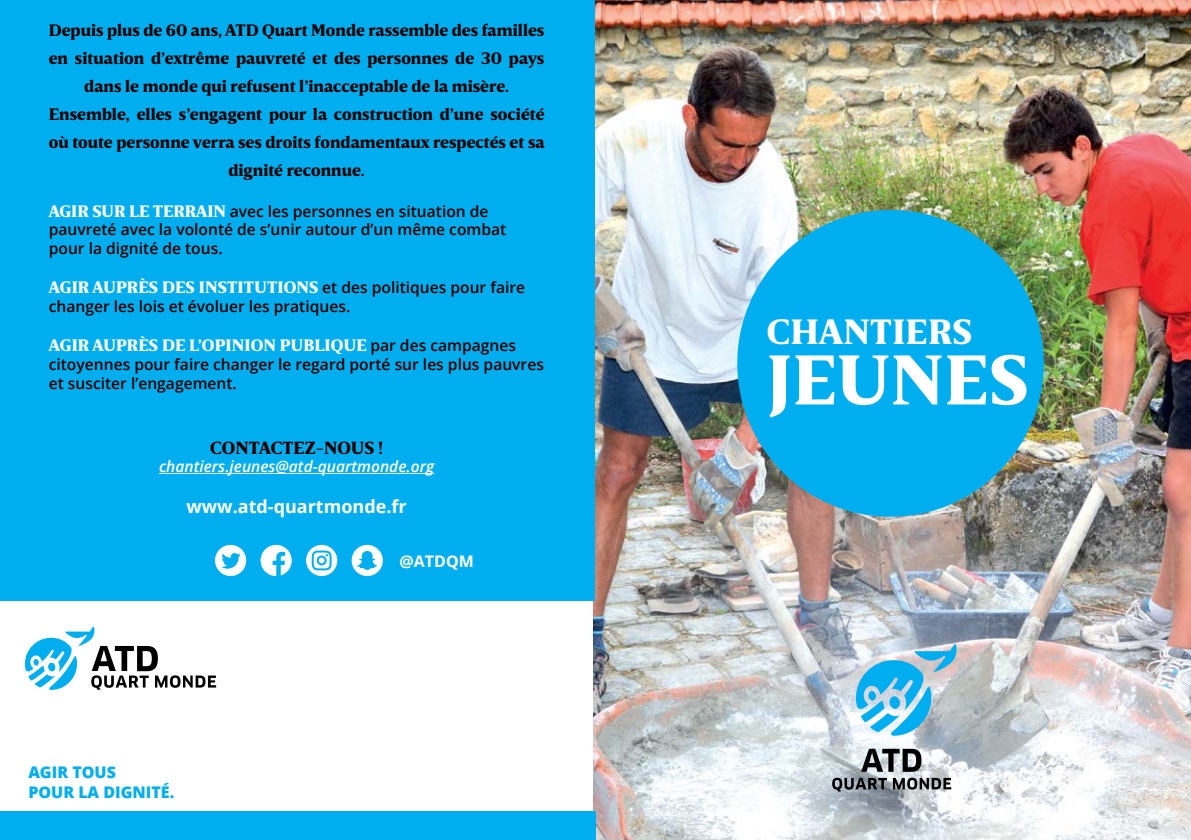
<style>
.page{position:relative;width:1191px;height:840px;background:#fff}
.page>*{position:absolute;margin:0;border:0;box-sizing:border-box;transform-origin:0 0}
.t1{font:900 72px "Breve Text";letter-spacing:.01em;color:#fff}
.t2{font:900 36px "Breve Text";letter-spacing:.01em;color:#fff}
.t3{font:700 18px "Open Sans";color:#fff}
.t4{font:900 18px "Breve Text";letter-spacing:.01em;color:#000}
.t5{font:900 17px/28px "Breve Text";color:#000;text-align:center}
.t6{font:900 17px "Breve Text";letter-spacing:.01em;color:#fff}
.t7{font:800 16px/19.2px "Open Sans";color:#00aeef}
.t8{font:700 16px "Open Sans";color:#fff}
.t9{font:600 15.6px/18.8px "Open Sans";color:#000}
.t10{font:italic 600 15.6px "Open Sans";color:#fff}
.s1{font-family:"Breve Text";font-weight:900;font-size:17px;color:#fff}
.s2{font-family:"Open Sans";font-weight:600;font-size:15.6px;color:#000}
</style>
<div class="page">
<img style="left:593px;top:0;width:598px;height:839px">
<div style="left:737px;top:210px;width:306px;height:306px;background:#00aeef;border-radius:50%"></div>
<div style="left:0;top:811px;width:595px;height:28px;background:#00aeef"></div>
<div style="left:0;top:0;width:594px;height:600px;background:#00aeef"></div>
<hr style="left:159px;top:473px;width:275px;height:1px;background:#fff">
<svg style="left:306px;top:544px;width:31px;height:31px"></svg>
<svg style="left:215px;top:544px;width:31px;height:31px"></svg>
<svg style="left:260px;top:544px;width:32px;height:31px"></svg>
<svg style="left:351px;top:544px;width:32px;height:31px"></svg>
<svg style="left:25px;top:626px;width:191px;height:63px"></svg>
<svg style="left:832px;top:777px;width:55px;height:14px"></svg>
<svg style="left:893px;top:777px;width:58px;height:12px"></svg>
<svg style="left:861px;top:748px;width:60px;height:23px"></svg>
<svg style="left:856px;top:642px;width:100px;height:93px;background:#86c6e1"></svg>
<div style="left:868px;top:690px;width:8px;height:10px;background:#00aeef;border-radius:50%"></div>
<p class="t5" style="left:49px;top:16px;width:497px">Depuis plus de 60 ans, ATD Quart Monde rassemble des familles en situation d’extrême pauvreté et des personnes de 30 pays dans le monde qui refusent l’inacceptable de la misère.<br>Ensemble, elles s’engagent pour la construction d’une société où toute personne verra ses droits fondamentaux respectés et sa dignité reconnue.</p>
<p class="t9" style="left:49px;top:201px;width:459px"><span class="s1">AGIR SUR LE TERRAIN</span> avec les personnes en situation de pauvreté avec la volonté de s’unir autour d’un même combat pour la dignité de tous.</p>
<p class="t6" style="left:49px;top:277px;width:478px">AGIR AUPRÈS DES INSTITUTIONS <span class="s2">et des politiques pour faire</span></p>
<p class="t9" style="left:49px;top:296px;width:303px">changer les lois et évoluer les pratiques.</p>
<p class="t6" style="left:49px;top:335px;width:468px">AGIR AUPRÈS DE L’OPINION PUBLIQUE <span class="s2">par des campagnes</span></p>
<p class="t9" style="left:49px;top:354px;width:497px">citoyennes pour faire changer le regard porté sur les plus pauvres et susciter l’engagement.</p>
<p class="t4" style="left:210px;top:436px;width:174px">CONTACTEZ-NOUS !</p>
<p class="t10" style="left:159px;top:455px;width:277px">chantiers.jeunes@atd-quartmonde.org</p>
<p class="t3" style="left:186px;top:493px;width:222px">www.atd-quartmonde.fr</p>
<p class="t8" style="left:399px;top:549px;width:76px">@ATDQM</p>
<p class="t7" style="left:28px;top:761px;width:147px">AGIR TOUS<br>POUR LA DIGNITÉ.</p>
<h2 class="t2" style="left:767px;top:311px;width:207px">CHANTIERS</h2>
<h1 class="t1" style="left:767px;top:338px;width:263px">JEUNES</h1>
</div>
